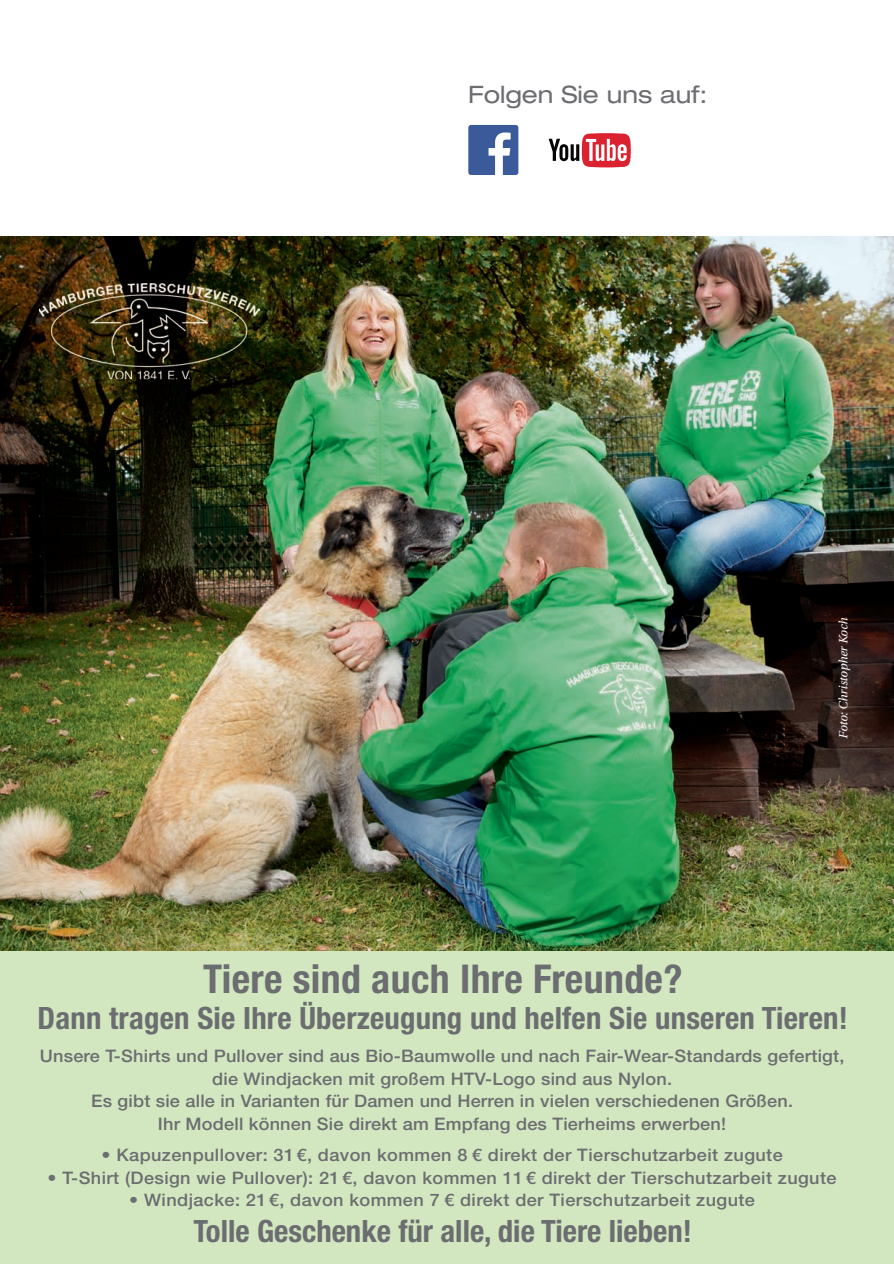
<style>
.page{position:relative;width:894px;height:1264px;background:#fff}
.page>*{position:absolute;margin:0;border:0;box-sizing:border-box;transform-origin:0 0}
.t1{font:700 condensed 39.75px "Helvetica Neue";letter-spacing:.01em;color:#6c6d70}
.t2{font:700 condensed 30.75px "Helvetica Neue";letter-spacing:.005em;color:#6c6d70}
.t3{font:expanded 24px "Helvetica Neue";color:#6c6d70}
.t4{font:500 17.25px/22.5px "Helvetica Neue";letter-spacing:.01em;color:#6c6d70;text-align:center;scale:1.05 1}
.t5{font:italic 12px "Utopia";color:#fff}
</style>
<div class="page">
<img style="left:0;top:125px;width:894px;height:1139px">
<h3 class="t3" style="left:468px;top:86px;width:241px">Folgen Sie uns auf:</h3>
<p class="t5" style="left:838px;top:739px;width:123px;rotate:-90deg">Foto: Christopher Koch</p>
<h1 class="t1" style="left:203px;top:945px;width:481px">Tiere sind auch Ihre Freunde?</h1>
<h2 class="t2" style="left:38px;top:992px;width:811px">Dann tragen Sie Ihre Überzeugung und helfen Sie unseren Tieren!</h2>
<p class="t4" style="left:40px;top:1044px;width:767px">Unsere T-Shirts und Pullover sind aus Bio-Baumwolle und nach Fair-Wear-Standards gefertigt, die Windjacken mit großem HTV-Logo sind aus Nylon.<br>Es gibt sie alle in Varianten für Damen und Herren in vielen verschiedenen Größen.<br>Ihr Modell können Sie direkt am Empfang des Tierheims erwerben!</p>
<p class="t4" style="left:101px;top:1143px;width:650px">• Kapuzenpullover: 31€, davon kommen 8 € direkt der Tierschutzarbeit zugute</p>
<p class="t4" style="left:48px;top:1165px;width:753px">• T-Shirt (Design wie Pullover): 21€, davon kommen 11€ direkt der Tierschutzarbeit zugute</p>
<p class="t4" style="left:129px;top:1188px;width:597px">• Windjacke: 21€, davon kommen 7 € direkt der Tierschutzarbeit zugute</p>
<h2 class="t2" style="left:193px;top:1205px;width:500px">Tolle Geschenke für alle, die Tiere lieben!</h2>
</div>
